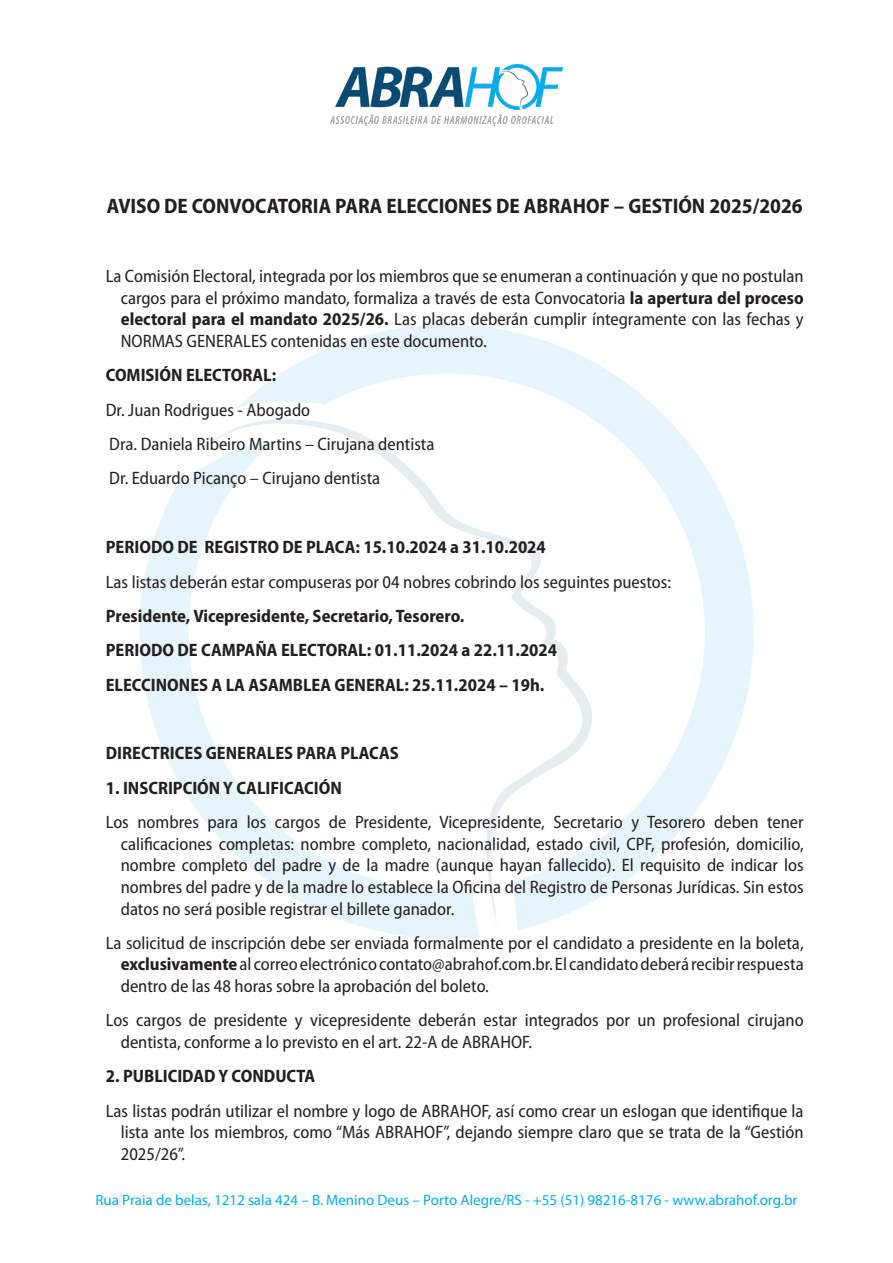
<style>
.page{position:relative;width:893px;height:1263px;background:#fff}
.page>*{position:absolute;margin:0;border:0;box-sizing:border-box;transform-origin:0 0}
.t1{font:700 semi-condensed 21px "Myriad Pro";color:#231f20}
.t2{font:semi-condensed 18px/21.6px "Myriad Pro";color:#231f20;text-align:justify}
.t3{font:700 semi-condensed 18px/34.3px "Myriad Pro";color:#231f20}
.t4{font:15px "Myriad Pro";color:#00aeef}
.s1{font-weight:700}
</style>
<div class="page">
<img style="left:139px;top:324px;width:615px;height:615px">
<img style="left:330px;top:64px;width:233px;height:61px">
<p class="t1" style="left:107px;top:193px;width:697px">AVISO DE CONVOCATORIA PARA ELECCIONES DE ABRAHOF – GESTIÓN 2025/2026</p>
<p class="t2" style="left:121px;top:265px;width:684px;text-indent:-15px">La Comisión Electoral, integrada por los miembros que se enumeran a continuación y que no postulan cargos para el próximo mandato, formaliza a través de esta Convocatoria <span class="s1">la apertura del proceso electoral para el mandato 2025/26.</span> Las placas deberán cumplir íntegramente con las fechas y NORMAS GENERALES contenidas en este documento.</p>
<p class="t3" style="left:106px;top:358px;width:172px">COMISIÓN ELECTORAL:</p>
<p class="t2" style="left:106px;top:392px;width:330px;line-height:34.3px;text-align:left">Dr. Juan Rodrigues - Abogado<br>Dra. Daniela Ribeiro Martins – Cirujana dentista<br>Dr. Eduardo Picanço – Cirujano dentista</p>
<p class="t3" style="left:106px;top:529px;width:442px">PERIODO DE REGISTRO DE PLACA: 15.10.2024 a 31.10.2024</p>
<p class="t2" style="left:106px;top:570px;width:567px">Las listas deberán estar compuseras por 04 nobres cobrindo los seguintes puestos:</p>
<p class="t3" style="left:106px;top:598px;width:453px">Presidente, Vicepresidente, Secretario, Tesorero.<br>PERIODO DE CAMPAÑA ELECTORAL: 01.11.2024 a 22.11.2024<br>ELECCINONES A LA ASAMBLEA GENERAL: 25.11.2024 – 19h.</p>
<p class="t3" style="left:106px;top:736px;width:294px">DIRECTRICES GENERALES PARA PLACAS</p>
<p class="t3" style="left:106px;top:770px;width:238px">1. INSCRIPCIÓN Y CALIFICACIÓN</p>
<p class="t2" style="left:121px;top:811px;width:684px;text-indent:-15px">Los nombres para los cargos de Presidente, Vicepresidente, Secretario y Tesorero deben tener calificaciones completas: nombre completo, nacionalidad, estado civil, CPF, profesión, domicilio, nombre completo del padre y de la madre (aunque hayan fallecido). El requisito de indicar los nombres del padre y de la madre lo establece la Oficina del Registro de Personas Jurídicas. Sin estos datos no será posible registrar el billete ganador.</p>
<p class="t2" style="left:121px;top:932px;width:684px;text-indent:-15px">La solicitud de inscripción debe ser enviada formalmente por el candidato a presidente en la boleta, <span class="s1">exclusivamente</span> al correo electrónico contato@abrahof.com.br. El candidato deberá recibir respuesta dentro de las 48 horas sobre la aprobación del boleto.</p>
<p class="t2" style="left:121px;top:1009px;width:684px;text-indent:-15px">Los cargos de presidente y vicepresidente deberán estar integrados por un profesional cirujano dentista, conforme a lo previsto en el art. 22-A de ABRAHOF.</p>
<p class="t3" style="left:106px;top:1059px;width:211px">2. PUBLICIDAD Y CONDUCTA</p>
<p class="t2" style="left:121px;top:1100px;width:684px;text-indent:-15px">Las listas podrán utilizar el nombre y logo de ABRAHOF, así como crear un eslogan que identifique la lista ante los miembros, como “Más ABRAHOF”, dejando siempre claro que se trata de la “Gestión 2025/26”.</p>
<p class="t4" style="left:96px;top:1190px;width:703px">Rua Praia de belas, 1212 sala 424 – B. Menino Deus – Porto Alegre/RS - +55 (51) 98216-8176 - www.abrahof.org.br</p>
</div>
